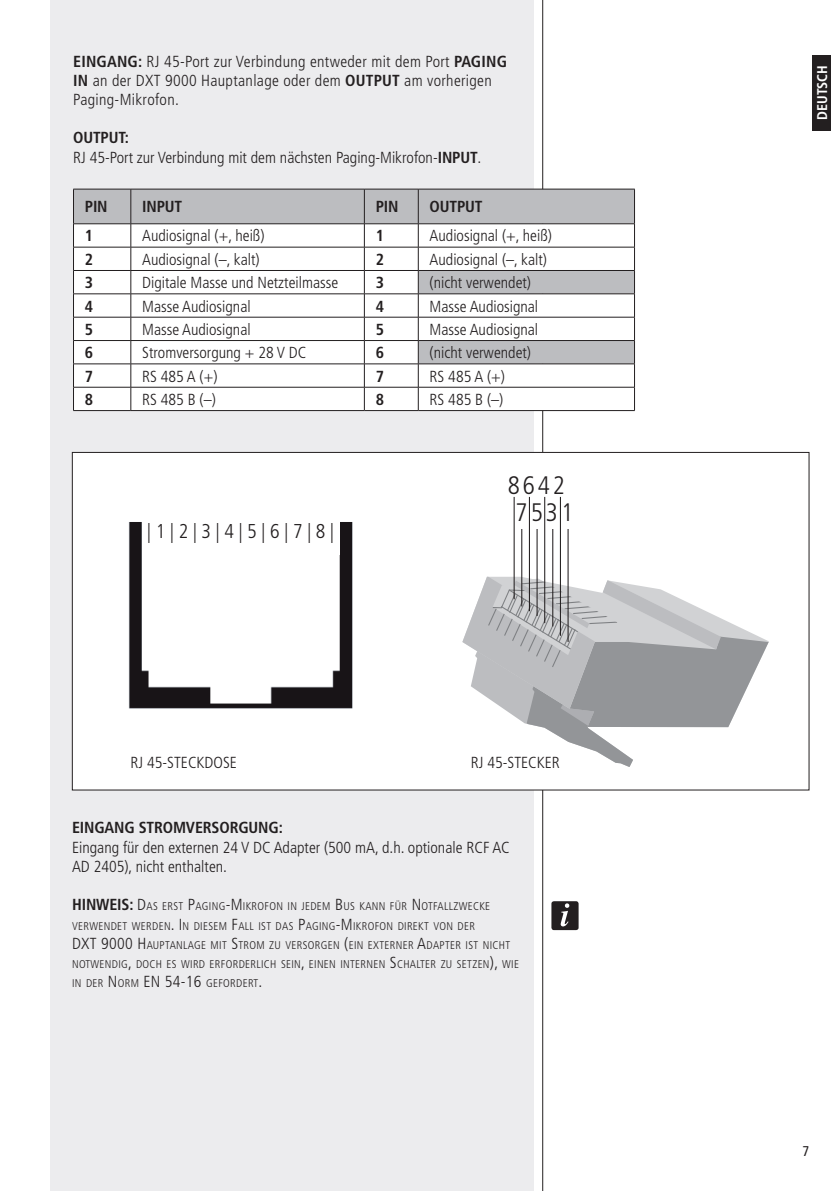
<style>
.page{position:relative;width:840px;height:1191px;background:#fff}
.page>*{position:absolute;margin:0;border:0;box-sizing:border-box;transform-origin:0 0}
.t1{font:300 condensed 25.4px/27.4px "Frutiger LT Std";letter-spacing:.115em;color:#231f20;text-align:center}
.t2{font:300 condensed 20px "Frutiger LT Std";color:#231f20}
.t3{font:300 condensed 16px/19.2px "Frutiger LT Std";color:#231f20}
.t4{font:300 condensed 16px/19.2px "Frutiger LT Std";letter-spacing:.02em;color:#231f20}
.t5{font:700 condensed 16px "Frutiger LT Std";letter-spacing:-.01em;color:#231f20}
.t6{font:700 condensed 14px "Frutiger LT Std";color:#fff}
.t7{font:condensed 14px "Frutiger LT Std";color:#231f20}
.t8{font:300 condensed 11.2px/19.2px "Frutiger LT Std";letter-spacing:.03em;color:#231f20}
.s1{font-weight:700}
.s2{font-weight:700;font-size:16px}
.s3{font-size:16px}
</style>
<div class="page">
<div style="left:51px;top:0;width:482px;height:1191px;background:#ececee"></div>
<hr style="left:542px;top:0;width:1px;height:1191px;background:#231f20">
<div style="left:812px;top:55px;width:18px;height:75px;background:#231f20"></div>
<div style="left:72px;top:452px;width:736px;height:338px;background:#fff"></div>
<svg style="left:462px;top:577px;width:306px;height:190px"></svg>
<hr style="left:513px;top:497px;width:1px;height:102px;background:#231f20">
<hr style="left:552px;top:506px;width:1px;height:120px;background:#231f20">
<hr style="left:528px;top:497px;width:1px;height:114px;background:#231f20">
<hr style="left:567px;top:506px;width:1px;height:136px;background:#231f20">
<hr style="left:544px;top:497px;width:1px;height:126px;background:#231f20">
<hr style="left:521px;top:506px;width:1px;height:100px;background:#231f20">
<hr style="left:559px;top:497px;width:1px;height:139px;background:#231f20">
<hr style="left:536px;top:506px;width:1px;height:110px;background:#231f20">
<div style="left:515px;top:502px;width:13px;height:26px;background:#fff"></div>
<div style="left:545px;top:502px;width:13px;height:26px;background:#fff"></div>
<div style="left:530px;top:502px;width:13px;height:26px;background:#fff"></div>
<div style="left:561px;top:502px;width:12px;height:26px;background:#fff"></div>
<img style="left:128px;top:522px;width:225px;height:187px">
<div style="left:142px;top:507px;width:197px;height:47px;background:#fff"></div>
<div style="left:551px;top:901px;width:27px;height:29px;background:#231f20;border-radius:3px"></div>
<svg style="left:560px;top:903px;width:9px;height:23px"></svg>
<div style="left:74px;top:190px;width:559px;height:33px;background:#bcbdc0"></div>
<hr style="left:130px;top:189px;width:1px;height:34px;background:#231f20">
<hr style="left:364px;top:189px;width:1px;height:34px;background:#231f20">
<hr style="left:417px;top:189px;width:1px;height:34px;background:#231f20">
<hr style="left:73px;top:223px;width:58px;height:1px;background:#231f20">
<hr style="left:131px;top:223px;width:233px;height:1px;background:#231f20">
<hr style="left:364px;top:223px;width:54px;height:1px;background:#231f20">
<hr style="left:418px;top:223px;width:216px;height:1px;background:#231f20">
<hr style="left:73px;top:189px;width:58px;height:1px;background:#231f20">
<hr style="left:131px;top:189px;width:233px;height:1px;background:#231f20">
<hr style="left:364px;top:189px;width:54px;height:1px;background:#231f20">
<hr style="left:418px;top:189px;width:216px;height:1px;background:#231f20">
<hr style="left:633px;top:189px;width:1px;height:34px;background:#231f20">
<hr style="left:73px;top:410px;width:58px;height:1px;background:#231f20">
<hr style="left:131px;top:410px;width:233px;height:1px;background:#231f20">
<hr style="left:364px;top:410px;width:54px;height:1px;background:#231f20">
<hr style="left:418px;top:410px;width:216px;height:1px;background:#231f20">
<hr style="left:73px;top:189px;width:1px;height:34px;background:#231f20">
<svg style="left:73px;top:224px;width:561px;height:186px"></svg>
<p class="t4" style="left:73px;top:52px;width:435px"><span class="s1">EINGANG:</span> RJ 45-Port zur Verbindung entweder mit dem Port <span class="s1">PAGING<br>IN</span> an der DXT 9000 Hauptanlage oder dem <span class="s1">OUTPUT</span> am vorherigen<br>Paging-Mikrofon.</p>
<p class="t3" style="left:73px;top:129px;width:409px"><span class="s1">OUTPUT:<br></span>RJ 45-Port zur Verbindung mit dem nächsten Paging-Mikrofon-<span class="s1">INPUT</span>.</p>
<p class="t5" style="left:85px;top:197px;width:24px">PIN</p>
<p class="t5" style="left:142px;top:197px;width:41px">INPUT</p>
<p class="t5" style="left:375px;top:197px;width:24px">PIN</p>
<p class="t5" style="left:429px;top:197px;width:54px">OUTPUT</p>
<p class="t5" style="left:85px;top:226px;width:10px">1</p>
<p class="t3" style="left:142px;top:226px;width:124px">Audiosignal (+, heiß)</p>
<p class="t5" style="left:375px;top:226px;width:10px">1</p>
<p class="t3" style="left:429px;top:226px;width:124px">Audiosignal (+, heiß)</p>
<p class="t5" style="left:85px;top:250px;width:10px">2</p>
<p class="t3" style="left:142px;top:250px;width:119px">Audiosignal (–, kalt)</p>
<p class="t5" style="left:375px;top:250px;width:10px">2</p>
<p class="t3" style="left:429px;top:250px;width:119px">Audiosignal (–, kalt)</p>
<p class="t5" style="left:85px;top:273px;width:10px">3</p>
<p class="t3" style="left:142px;top:273px;width:197px">Digitale Masse und Netzteilmasse</p>
<p class="t5" style="left:375px;top:273px;width:10px">3</p>
<p class="t3" style="left:429px;top:273px;width:103px">(nicht verwendet)</p>
<p class="t5" style="left:85px;top:296px;width:10px">4</p>
<p class="t3" style="left:142px;top:297px;width:110px">Masse Audiosignal</p>
<p class="t5" style="left:375px;top:296px;width:10px">4</p>
<p class="t3" style="left:429px;top:297px;width:110px">Masse Audiosignal</p>
<p class="t5" style="left:85px;top:320px;width:10px">5</p>
<p class="t3" style="left:142px;top:320px;width:110px">Masse Audiosignal</p>
<p class="t5" style="left:375px;top:320px;width:10px">5</p>
<p class="t3" style="left:429px;top:320px;width:110px">Masse Audiosignal</p>
<p class="t5" style="left:85px;top:343px;width:10px">6</p>
<p class="t3" style="left:142px;top:343px;width:165px">Stromversorgung + 28 V DC</p>
<p class="t5" style="left:375px;top:343px;width:10px">6</p>
<p class="t3" style="left:429px;top:343px;width:103px">(nicht verwendet)</p>
<p class="t5" style="left:85px;top:366px;width:10px">7</p>
<p class="t3" style="left:142px;top:367px;width:77px">RS 485 A (+)</p>
<p class="t5" style="left:375px;top:366px;width:10px">7</p>
<p class="t3" style="left:429px;top:367px;width:77px">RS 485 A (+)</p>
<p class="t5" style="left:85px;top:390px;width:10px">8</p>
<p class="t3" style="left:142px;top:390px;width:75px">RS 485 B (–)</p>
<p class="t5" style="left:375px;top:390px;width:10px">8</p>
<p class="t3" style="left:429px;top:390px;width:75px">RS 485 B (–)</p>
<p class="t2" style="left:147px;top:520px;width:189px">|1|2|3|4|5|6|7|8|</p>
<h1 class="t1" style="left:507px;top:471px;width:67px">8642<br>7531</h1>
<p class="t3" style="left:130px;top:753px;width:108px">RJ 45-STECKDOSE</p>
<p class="t3" style="left:470px;top:753px;width:91px">RJ 45-STECKER</p>
<p class="t5" style="left:72px;top:818px;width:212px">EINGANG STROMVERSORGUNG:</p>
<p class="t3" style="left:72px;top:837px;width:439px">Eingang für den externen 24 V DC Adapter (500 mA, d.h. optionale RCF AC<br>AD 2405), nicht enthalten.</p>
<p class="t8" style="left:72px;top:897px;width:448px"><span class="s2">HINWEIS:</span> <span class="s3">D</span>AS ERST <span class="s3">P</span>AGING<span class="s3">-M</span>IKROFON IN JEDEM <span class="s3">B</span>US KANN FÜR <span class="s3">N</span> OTFALLZWECKE VERWENDET WERDEN<span class="s3">. I</span> N DIESEM <span class="s3">F</span>ALL IST DAS <span class="s3">P</span>AGING<span class="s3">-M</span>IKROFON DIREKT VON DER<br><span class="s3">DXT 9000 H</span>AUPTANLAGE M IT <span class="s3">S</span>TROM ZU VERSORGEN <span class="s3">(</span>EIN EXTERNER <span class="s3">A</span>DAPTER IST NICHT NOTWENDIG<span class="s3">,</span> DOCH ES WIRD ERFORDERLICH SEIN<span class="s3">,</span> EINEN INTERNEN <span class="s3">S</span>CHALTER ZU SETZEN<span class="s3">),</span> WIE IN DER <span class="s3">N</span>ORM <span class="s3">EN 54-16</span> GEFORDERT<span class="s3">.</span></p>
<p class="t6" style="left:813px;top:120px;width:56px;rotate:-90deg">DEUTSCH</p>
<p class="t7" style="left:802px;top:1142px;width:8px">7</p>
</div>
